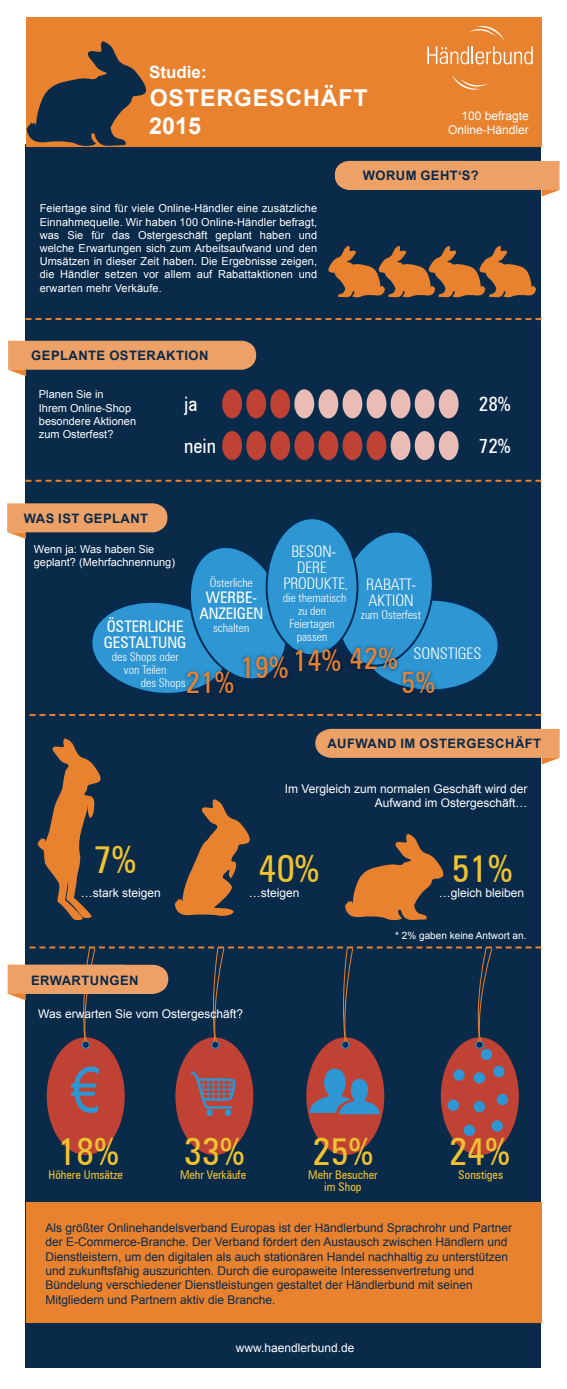
<style>
.page{position:relative;width:567px;height:1389px;background:#fff}
.page>*{position:absolute;margin:0;border:0;box-sizing:border-box;transform-origin:0 0}
.t1{font:62.6px "Arial Narrow";color:#2e96d3}
.t2{font:condensed 37.9px "Zurich BT";color:#efc230}
.t3{font:condensed 30px "Zurich BT";color:#e9822f}
.t4{font:700 23.3px/27.9px "Arial";letter-spacing:.035em;color:#fff}
.t5{font:condensed 20px "Zurich BT";color:#fff}
.t6{font:700 16.9px "Arial";color:#fff}
.t7{font:300 condensed 16px/16px "Zurich BT";color:#fff}
.t8{font:condensed 16px/16px "Zurich BT";color:#fff}
.t9{font:700 13px "Arial";letter-spacing:.035em;color:#0a2a4a}
.t10{font:12px/14.4px "Arial";color:#0a2a4a}
.t11{font:12px/14.4px "Arial";color:#fff;text-align:right}
.t12{font:300 condensed 12px/13px "Zurich BT";color:#fff;text-align:center}
.t13{font:condensed 12px/12px "Zurich BT";color:#efc230;text-align:center}
.t14{font:11px/13.2px "Arial";color:#fff}
.t15{font:10px "Arial";color:#fff}
.s1{font-size:12px}
</style>
<div class="page">
<div style="left:26px;top:145px;width:515px;height:1223px;background:#0a2a4a"></div>
<div style="left:26px;top:17px;width:516px;height:130px;background:#e9822f"></div>
<svg style="left:427px;top:26px;width:106px;height:38px"></svg>
<svg style="left:452px;top:75px;width:36px;height:15px"></svg>
<svg style="left:26px;top:318px;width:515px;height:2px"></svg>
<svg style="left:30px;top:714px;width:511px;height:2px"></svg>
<div style="left:26px;top:1202px;width:516px;height:120px;background:#e9822f"></div>
<svg style="left:26px;top:480px;width:515px;height:2px"></svg>
<svg style="left:27px;top:41px;width:119px;height:105px"></svg>
<svg style="left:328px;top:246px;width:208px;height:52px"></svg>
<svg style="left:8px;top:341px;width:248px;height:35px"></svg>
<svg style="left:335px;top:161px;width:225px;height:36px"></svg>
<div style="left:222px;top:389px;width:20px;height:29px;background:#c04234;border-radius:50%"></div>
<div style="left:222px;top:431px;width:20px;height:29px;background:#c04234;border-radius:50%"></div>
<div style="left:342px;top:389px;width:20px;height:29px;background:#e9bcb6;border-radius:50%"></div>
<div style="left:342px;top:431px;width:20px;height:29px;background:#c04234;border-radius:50%"></div>
<div style="left:246px;top:389px;width:20px;height:29px;background:#c04234;border-radius:50%"></div>
<div style="left:246px;top:431px;width:20px;height:29px;background:#c04234;border-radius:50%"></div>
<div style="left:367px;top:389px;width:19px;height:29px;background:#e9bcb6;border-radius:50%"></div>
<div style="left:367px;top:431px;width:19px;height:29px;background:#c04234;border-radius:50%"></div>
<div style="left:270px;top:389px;width:20px;height:29px;background:#c04234;border-radius:50%"></div>
<div style="left:270px;top:431px;width:20px;height:29px;background:#c04234;border-radius:50%"></div>
<div style="left:391px;top:389px;width:19px;height:29px;background:#e9bcb6;border-radius:50%"></div>
<div style="left:391px;top:431px;width:19px;height:29px;background:#e9bcb6;border-radius:50%"></div>
<div style="left:294px;top:389px;width:20px;height:29px;background:#e9bcb6;border-radius:50%"></div>
<div style="left:294px;top:431px;width:20px;height:29px;background:#c04234;border-radius:50%"></div>
<div style="left:415px;top:389px;width:20px;height:29px;background:#e9bcb6;border-radius:50%"></div>
<div style="left:415px;top:431px;width:20px;height:29px;background:#e9bcb6;border-radius:50%"></div>
<div style="left:318px;top:389px;width:20px;height:29px;background:#e9bcb6;border-radius:50%"></div>
<div style="left:318px;top:431px;width:20px;height:29px;background:#c04234;border-radius:50%"></div>
<div style="left:439px;top:389px;width:20px;height:29px;background:#e9bcb6;border-radius:50%"></div>
<div style="left:439px;top:431px;width:20px;height:29px;background:#e9bcb6;border-radius:50%"></div>
<div style="left:175px;top:1037px;width:78px;height:118px;background:#c04234;border-radius:50%"></div>
<div style="left:206px;top:1109px;width:7px;height:7px;background:#2e96d3;border-radius:50%"></div>
<div style="left:225px;top:1109px;width:6px;height:7px;background:#2e96d3;border-radius:50%"></div>
<svg style="left:190px;top:1071px;width:46px;height:39px"></svg>
<div style="left:306px;top:1037px;width:78px;height:118px;background:#c04234;border-radius:50%"></div>
<svg style="left:308px;top:1069px;width:72px;height:45px"></svg>
<div style="left:441px;top:1037px;width:78px;height:118px;background:#c04234;border-radius:50%"></div>
<div style="left:481px;top:1049px;width:11px;height:11px;background:#2e96d3;border-radius:50%"></div>
<div style="left:493px;top:1066px;width:11px;height:11px;background:#2e96d3;border-radius:50%"></div>
<div style="left:474px;top:1072px;width:11px;height:12px;background:#2e96d3;border-radius:50%"></div>
<div style="left:474px;top:1101px;width:11px;height:11px;background:#2e96d3;border-radius:50%"></div>
<div style="left:453px;top:1069px;width:12px;height:12px;background:#2e96d3;border-radius:50%"></div>
<div style="left:448px;top:1100px;width:11px;height:11px;background:#2e96d3;border-radius:50%"></div>
<div style="left:464px;top:1125px;width:11px;height:11px;background:#2e96d3;border-radius:50%"></div>
<div style="left:491px;top:1120px;width:12px;height:12px;background:#2e96d3;border-radius:50%"></div>
<div style="left:497px;top:1094px;width:11px;height:11px;background:#2e96d3;border-radius:50%"></div>
<svg style="left:7px;top:503px;width:492px;height:195px"></svg>
<div style="left:47px;top:1037px;width:78px;height:118px;background:#c04234;border-radius:50%"></div>
<svg style="left:315px;top:729px;width:245px;height:35px"></svg>
<svg style="left:38px;top:738px;width:63px;height:183px"></svg>
<svg style="left:175px;top:799px;width:75px;height:117px"></svg>
<svg style="left:345px;top:834px;width:99px;height:87px"></svg>
<div style="left:82px;top:1041px;width:7px;height:7px;background:#002c55;border-radius:50%"></div>
<div style="left:82px;top:1041px;width:8px;height:8px;border:1px solid #2e96d3;border-radius:50%"></div>
<div style="left:212px;top:1041px;width:7px;height:7px;background:#002c55;border-radius:50%"></div>
<div style="left:211px;top:1041px;width:8px;height:8px;border:1px solid #2e96d3;border-radius:50%"></div>
<div style="left:342px;top:1041px;width:7px;height:7px;background:#002c55;border-radius:50%"></div>
<div style="left:341px;top:1041px;width:8px;height:8px;border:1px solid #2e96d3;border-radius:50%"></div>
<div style="left:476px;top:1041px;width:7px;height:7px;background:#002c55;border-radius:50%"></div>
<div style="left:475px;top:1041px;width:8px;height:8px;border:1px solid #2e96d3;border-radius:50%"></div>
<svg style="left:8px;top:946px;width:533px;height:97px"></svg>
<h3 class="t6" style="left:149px;top:60px;width:59px">Studie:</h3>
<h3 class="t4" style="left:149px;top:84px;width:220px">OSTERGESCHÄFT<br>2015</h3>
<p class="t11" style="left:448px;top:108px;width:82px">100 befragte<br>Online-Händler</p>
<p class="t14" style="left:40px;top:202px;width:279px;text-align:justify">Feiertage sind für viele Online-Händler eine zusätzliche Einnahmequelle. Wir haben 100 Online-Händler befragt, was Sie für das Ostergeschäft geplant haben und welche Erwartungen sich zum Arbeitsaufwand und den Umsätzen in dieser Zeit haben. Die Ergebnisse zeigen, die Händler setzen vor allem auf Rabattaktionen und erwarten mehr Verkäufe.</p>
<p class="t9" style="left:31px;top:347px;width:179px">GEPLANTE OSTERAKTION</p>
<p class="t9" style="left:363px;top:167px;width:118px">WORUM GEHT‘S?</p>
<p class="t14" style="left:39px;top:388px;width:99px">Planen Sie in<br>Ihrem Online-Shop besondere Aktionen zum Osterfest?</p>
<h3 class="t5" style="left:184px;top:392px;width:15px">ja</h3>
<h3 class="t5" style="left:479px;top:392px;width:33px">28%</h3>
<h3 class="t5" style="left:184px;top:434px;width:33px">nein</h3>
<h3 class="t5" style="left:479px;top:434px;width:33px">72%</h3>
<p class="t9" style="left:24px;top:510px;width:126px">WAS IST GEPLANT</p>
<p class="t14" style="left:34px;top:542px;width:143px">Wenn ja: Was haben Sie geplant? (Mehrfachnennung)</p>
<h3 class="t7" style="left:283px;top:543px;width:66px;text-align:center">BESON-<br>DERE<br>PRODUKTE<span class="s1">,</span></h3>
<p class="t12" style="left:283px;top:591px;width:65px">die thematisch zu den<br>Feiertagen passen</p>
<p class="t12" style="left:210px;top:576px;width:45px">Österliche</p>
<h3 class="t8" style="left:199px;top:589px;width:65px;text-align:center">WERBE-<br>ANZEIGEN</h3>
<p class="t12" style="left:213px;top:621px;width:38px">schalten</p>
<h3 class="t7" style="left:366px;top:576px;width:51px">RABATT-<br>AKTION</h3>
<p class="t12" style="left:361px;top:608px;width:62px">zum Osterfest</p>
<h3 class="t8" style="left:104px;top:618px;width:84px">ÖSTERLICHE<br>GESTALTUNG</h3>
<p class="t12" style="left:112px;top:650px;width:68px">des Shops oder von Teilen</p>
<p class="t12" style="left:141px;top:676px;width:46px">des Shops</p>
<h3 class="t7" style="left:413px;top:645px;width:69px">SONSTIGES</h3>
<h3 class="t3" style="left:350px;top:640px;width:49px">42%</h3>
<h3 class="t3" style="left:240px;top:646px;width:102px">19% 14%</h3>
<h3 class="t3" style="left:186px;top:665px;width:49px">21%</h3>
<h3 class="t3" style="left:401px;top:665px;width:35px">5%</h3>
<h2 class="t2" style="left:94px;top:837px;width:44px">7%</h2>
<p class="t11" style="left:81px;top:885px;width:82px">…stark steigen</p>
<p class="t9" style="left:327px;top:734px;width:215px">AUFWAND IM OSTERGESCHÄFT</p>
<p class="t11" style="left:285px;top:781px;width:244px">Im Vergleich zum normalen Geschäft wird der<br>Aufwand im Ostergeschäft…</p>
<h2 class="t2" style="left:259px;top:845px;width:62px">40%</h2>
<p class="t11" style="left:249px;top:885px;width:52px">…steigen</p>
<h2 class="t2" style="left:452px;top:845px;width:62px">51%</h2>
<p class="t11" style="left:439px;top:885px;width:87px">…gleich bleiben</p>
<p class="t15" style="left:395px;top:929px;width:133px">* 2% gaben keine Antwort an.</p>
<p class="t9" style="left:31px;top:971px;width:109px">ERWARTUNGEN</p>
<p class="t11" style="left:38px;top:1006px;width:206px">Was erwarten Sie vom Ostergeschäft?</p>
<h1 class="t1" style="left:71px;top:1044px;width:30px">€</h1>
<h2 class="t2" style="left:58px;top:1129px;width:62px">18%</h2>
<p class="t13" style="left:49px;top:1169px;width:76px">Höhere Umsätze</p>
<h2 class="t2" style="left:184px;top:1129px;width:62px">33%</h2>
<p class="t13" style="left:180px;top:1169px;width:68px">Mehr Verkäufe</p>
<h2 class="t2" style="left:313px;top:1129px;width:62px">25%</h2>
<p class="t13" style="left:308px;top:1169px;width:71px">Mehr Besucher im Shop</p>
<h2 class="t2" style="left:449px;top:1129px;width:62px">24%</h2>
<p class="t13" style="left:458px;top:1169px;width:46px">Sonstiges</p>
<p class="t10" style="left:45px;top:1220px;width:468px">Als größter Onlinehandelsverband Europas ist der Händlerbund Sprachrohr und Partner der E-Commerce-Branche. Der Verband fördert den Austausch zwischen Händlern und Dienstleistern, um den digitalen als auch stationären Handel nachhaltig zu unterstützen und zukunftsfähig auszurichten. Durch die europaweite Interessenvertretung und Bündelung verschiedener Dienstleistungen gestaltet der Händlerbund mit seinen Mitgliedern und Partnern aktiv die Branche.</p>
<p class="t11" style="left:236px;top:1341px;width:120px">www.haendlerbund.de</p>
</div>
